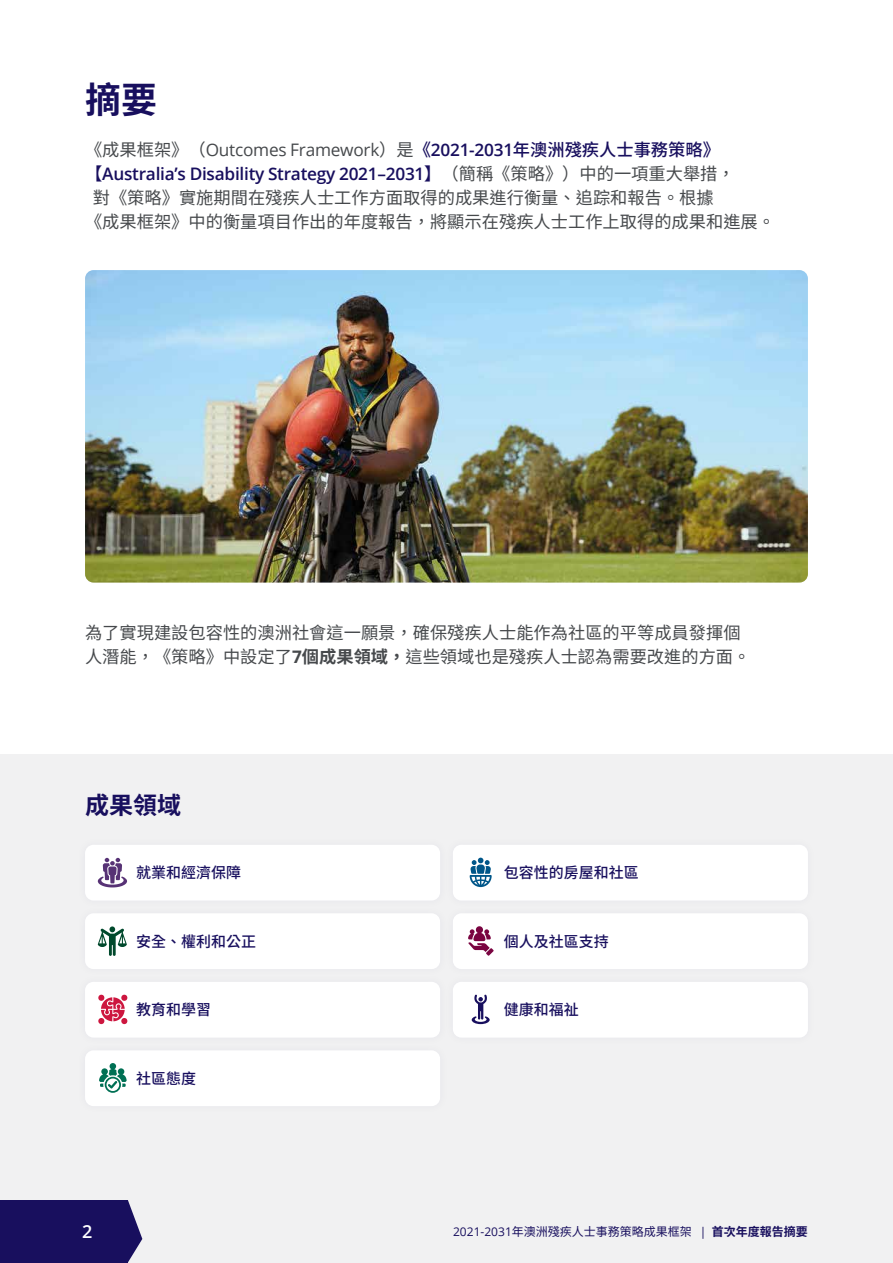
<style>
.page{position:relative;width:893px;height:1263px;background:#fff}
.page>*{position:absolute;margin:0;border:0;box-sizing:border-box;transform-origin:0 0}
.t1{font:700 36px "Noto Sans CJ Ktc";color:#180f5e}
.t2{font:700 24px "Noto Sans CJ Ktc";color:#180f5e}
.t3{font:600 18px "Open Sans";color:#fff}
.t4{font:17.25px/24px "Noto Sans CJ Ktc";color:#46494c}
.t5{font:600 17.25px/24px "Open Sans";letter-spacing:-.015em;color:#180f5e}
.t6{font:500 15px "Noto Sans CJ Ktc";color:#180f5e}
.t7{font:12px "Noto Sans CJ Ktc";color:#180f5e}
.s1{font-family:"Noto Sans CJ Ktc";font-weight:400;color:#46494c}
.s2{font-weight:400;color:#46494c}
.s3{font-family:"Noto Sans CJ Ktc";font-weight:500}
.s4{font-family:"Open Sans";font-weight:700}
.s5{font-weight:700}
.s6{font-family:"Open Sans"}
</style>
<div class="page">
<div style="left:85px;top:1199px;width:808px;height:64px;background:#f1f1f2"></div>
<svg style="left:128px;top:1200px;width:14px;height:62px"></svg>
<div style="left:0;top:1199px;width:128px;height:64px;background:#180f5e"></div>
<div style="left:0;top:754px;width:893px;height:445px;background:#f1f1f2"></div>
<div style="left:85px;top:1050px;width:355px;height:56px;background:#fff;border-radius:9px"></div>
<svg style="left:99px;top:1063px;width:28px;height:30px"></svg>
<div style="left:453px;top:982px;width:355px;height:55px;background:#fff;border-radius:9px"></div>
<svg style="left:472px;top:994px;width:18px;height:30px"></svg>
<div style="left:85px;top:982px;width:355px;height:55px;background:#fff;border-radius:9px"></div>
<svg style="left:98px;top:994px;width:30px;height:30px"></svg>
<div style="left:453px;top:913px;width:355px;height:56px;background:#fff;border-radius:9px"></div>
<svg style="left:468px;top:926px;width:26px;height:30px"></svg>
<div style="left:85px;top:913px;width:355px;height:56px;background:#fff;border-radius:9px"></div>
<svg style="left:98px;top:926px;width:29px;height:30px"></svg>
<div style="left:453px;top:845px;width:355px;height:55px;background:#fff;border-radius:9px"></div>
<svg style="left:470px;top:858px;width:22px;height:29px"></svg>
<div style="left:85px;top:845px;width:355px;height:55px;background:#fff;border-radius:9px"></div>
<svg style="left:98px;top:858px;width:29px;height:29px"></svg>
<img style="left:85px;top:270px;width:723px;height:313px">
<h1 class="t1" style="left:85px;top:79px;width:73px">摘要</h1>
<p class="t5" style="left:85px;top:137px;width:651px"><span class="s1">《成果框架》（</span><span class="s2">Outcomes Framework</span><span class="s1">）是</span><span class="s3">《</span>2021-2031<span class="s3">年澳洲殘疾人士事務策略》【</span>Australia’s Disability Strategy 2021–2031<span class="s3">】</span><span class="s1">（簡稱《策略》）中的一項重大舉措，</span></p>
<p class="t4" style="left:85px;top:186px;width:691px;text-indent:8px">對《策略》實施期間在殘疾人士工作方面取得的成果進行衡量、追踪和報告。根據<br>《成果框架》中的衡量項目作出的年度報告，將顯示在殘疾人士工作上取得的成果和進展。</p>
<p class="t4" style="left:85px;top:621px;width:667px">為了實現建設包容性的澳洲社會這一願景，確保殘疾人士能作為社區的平等成員發揮個人潛能，《策略》中設定了<span class="s4">7</span><span class="s5">個成果領域，</span>這些領域也是殘疾人士認為需要改進的方面。</p>
<h2 class="t2" style="left:85px;top:792px;width:97px">成果領域</h2>
<p class="t6" style="left:136px;top:864px;width:106px">就業和經濟保障</p>
<p class="t6" style="left:504px;top:864px;width:136px">包容性的房屋和社區</p>
<p class="t6" style="left:136px;top:932px;width:121px">安全、權利和公正</p>
<p class="t6" style="left:504px;top:932px;width:106px">個人及社區支持</p>
<p class="t6" style="left:136px;top:1001px;width:76px">教育和學習</p>
<p class="t6" style="left:504px;top:1001px;width:76px">健康和福祉</p>
<p class="t6" style="left:136px;top:1069px;width:61px">社區態度</p>
<p class="t3" style="left:82px;top:1219px;width:12px">2</p>
<p class="t7" style="left:453px;top:1225px;width:356px"><span class="s6">2021-2031</span>年澳洲殘疾人士事務策略成果框架 <span class="s6">|</span> <span class="s5">首次年度報告摘要</span></p>
</div>
